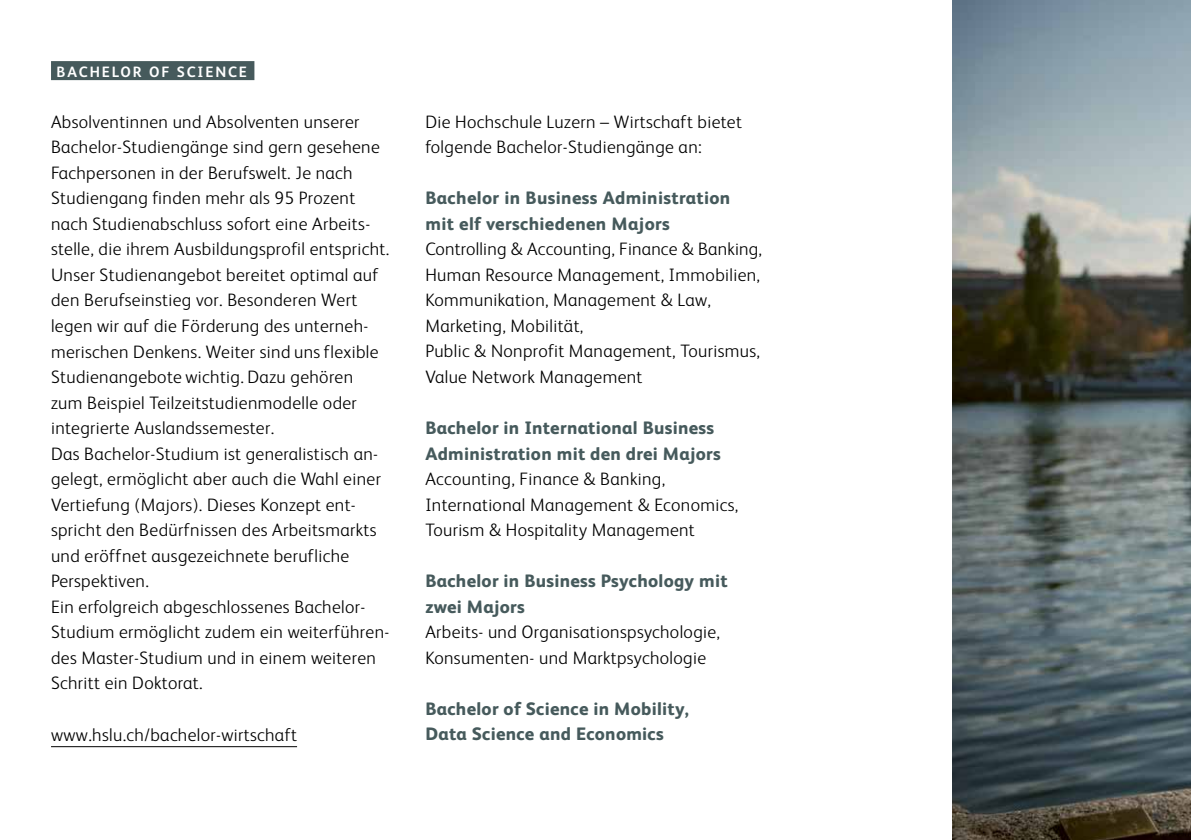
<style>
.page{position:relative;width:1191px;height:840px;background:#fff}
.page>*{position:absolute;margin:0;border:0;box-sizing:border-box;transform-origin:0 0}
.t1{font:300 18px/25.6px "FS Albert";letter-spacing:.02em;color:#000}
.t2{font:800 18px/25.6px "FS Albert";letter-spacing:.015em;color:#465a5c}
.t3{font:700 15px "FS Albert";letter-spacing:.125em;color:#fff}
</style>
<div class="page">
<img style="left:952px;top:0;width:239px;height:839px">
<div style="left:51px;top:61px;width:203px;height:19px;background:#465a5c"></div>
<hr style="left:51px;top:746px;width:246px;height:1px;background:#000">
<p class="t3" style="left:57px;top:61px;width:192px">BACHELOR OF SCIENCE</p>
<p class="t1" style="left:51px;top:108px;width:340px">Absolventinnen und Absolventen unserer Bachelor-Studiengänge sind gern gesehene Fachpersonen in der Berufswelt. Je nach Studiengang finden mehr als 95 Prozent nach Studienabschluss sofort eine Arbeits&shy;stelle, die ihrem Ausbildungsprofil entspricht.<br>Unser Studienangebot bereitet optimal auf den Berufseinstieg vor. Besonderen Wert legen wir auf die Förderung des unterneh&shy;merischen Denkens. Weiter sind uns flexible Studienangebote wichtig. Dazu gehören<br>zum Beispiel Teilzeitstudienmodelle oder integrierte Auslandssemester.<br>Das Bachelor-Studium ist generalistisch an&shy;gelegt, ermöglicht aber auch die Wahl einer Vertiefung (Majors). Dieses Konzept ent&shy;spricht den Bedürfnissen des Arbeitsmarkts und eröffnet ausgezeichnete berufliche Perspektiven.<br>Ein erfolgreich abgeschlossenes Bachelor-Studium ermöglicht zudem ein weiterführen&shy;des Master-Studium und in einem weiteren Schritt ein Doktorat.</p>
<p class="t1" style="left:51px;top:720px;width:247px">www.hslu.ch/bachelor-wirtschaft</p>
<p class="t1" style="left:425px;top:108px;width:318px">Die Hochschule Luzern – Wirtschaft bietet folgende Bachelor-Studiengänge an:</p>
<p class="t2" style="left:425px;top:184px;width:306px">Bachelor in Business Administration mit elf verschiedenen Majors</p>
<p class="t1" style="left:425px;top:235px;width:338px">Controlling &amp; Accounting, Finance &amp; Banking, Human Resource Management, Immobilien, Kommunikation, Management &amp; Law, Marketing, Mobilität,<br>Public &amp; Nonprofit Management, Tourismus, Value Network Management</p>
<p class="t2" style="left:425px;top:414px;width:297px">Bachelor in International Business<br>Administration mit den drei Majors</p>
<p class="t1" style="left:425px;top:465px;width:314px">Accounting, Finance &amp; Banking,<br>International Management &amp; Economics,<br>Tourism &amp; Hospitality Management</p>
<p class="t2" style="left:425px;top:567px;width:304px">Bachelor in Business Psychology mit zwei Majors</p>
<p class="t1" style="left:425px;top:618px;width:296px">Arbeits- und Organisationspsychologie,<br>Konsumenten- und Marktpsychologie</p>
<p class="t2" style="left:425px;top:694px;width:265px">Bachelor of Science in Mobility,<br>Data Science and Economics</p>
</div>
